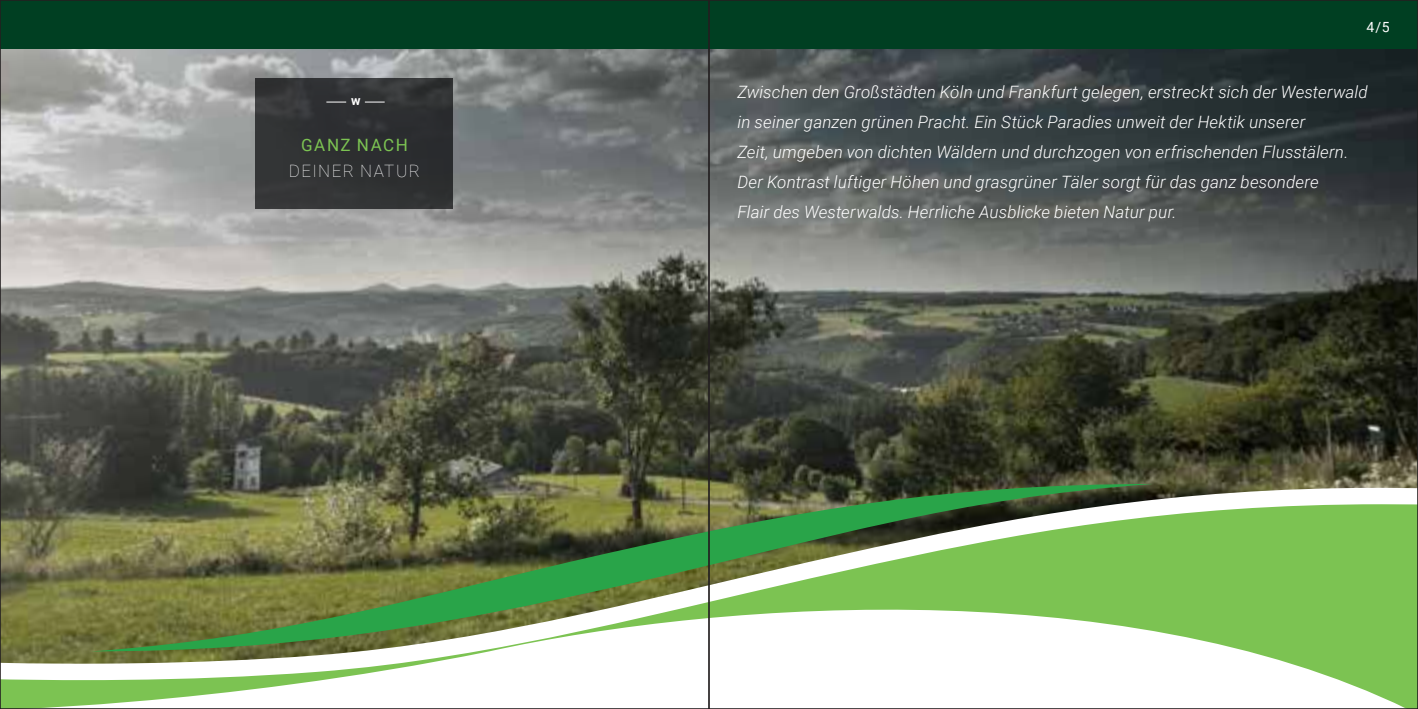
<style>
.page{position:relative;width:1418px;height:709px;background:#fff}
.page>*{position:absolute;margin:0;border:0;box-sizing:border-box;transform-origin:0 0}
.t1{font:italic 300 17px/30px "Roboto";letter-spacing:.01em;color:#fff}
.t2{font:100 17px "Roboto";letter-spacing:.085em;color:#fff}
.t3{font:17px "Roboto";letter-spacing:.095em;color:#7cc352}
.t4{font:14px "Roboto";color:#fff}
.t5{font:700 12.8px "Roboto";color:#fff}
</style>
<div class="page">
<img style="left:2px;top:48px;width:1413px;height:456px">
<svg style="left:91px;top:484px;width:1062px;height:20px;background:#53603d"></svg>
<svg style="left:2px;top:504px;width:1413px;height:203px"></svg>
<div style="left:0;top:0;width:1417px;height:48px;background:#003f22"></div>
<div style="left:256px;top:78px;width:197px;height:130px;background:#2f3133"></div>
<svg style="left:326px;top:102px;width:20px;height:1px"></svg>
<svg style="left:365px;top:102px;width:19px;height:1px"></svg>
<p class="t5" style="left:351px;top:92px;width:11px">w</p>
<p class="t3" style="left:301px;top:133px;width:108px">GANZ NACH</p>
<p class="t2" style="left:289px;top:159px;width:132px">DEINER NATUR</p>
<p class="t4" style="left:1366px;top:17px;width:25px">4/5</p>
<p class="t1" style="left:737px;top:77px;width:632px">Zwischen den Großstädten Köln und Frankfurt gelegen, erstreckt sich der Westerwald in seiner ganzen grünen Pracht. Ein Stück Paradies unweit der Hektik unserer<br>Zeit, umgeben von dichten Wäldern und durchzogen von erfrischenden Flusstälern.<br>Der Kontrast luftiger Höhen und grasgrüner Täler sorgt für das ganz besondere<br>Flair des Westerwalds. Herrliche Ausblicke bieten Natur pur.</p>
</div>
